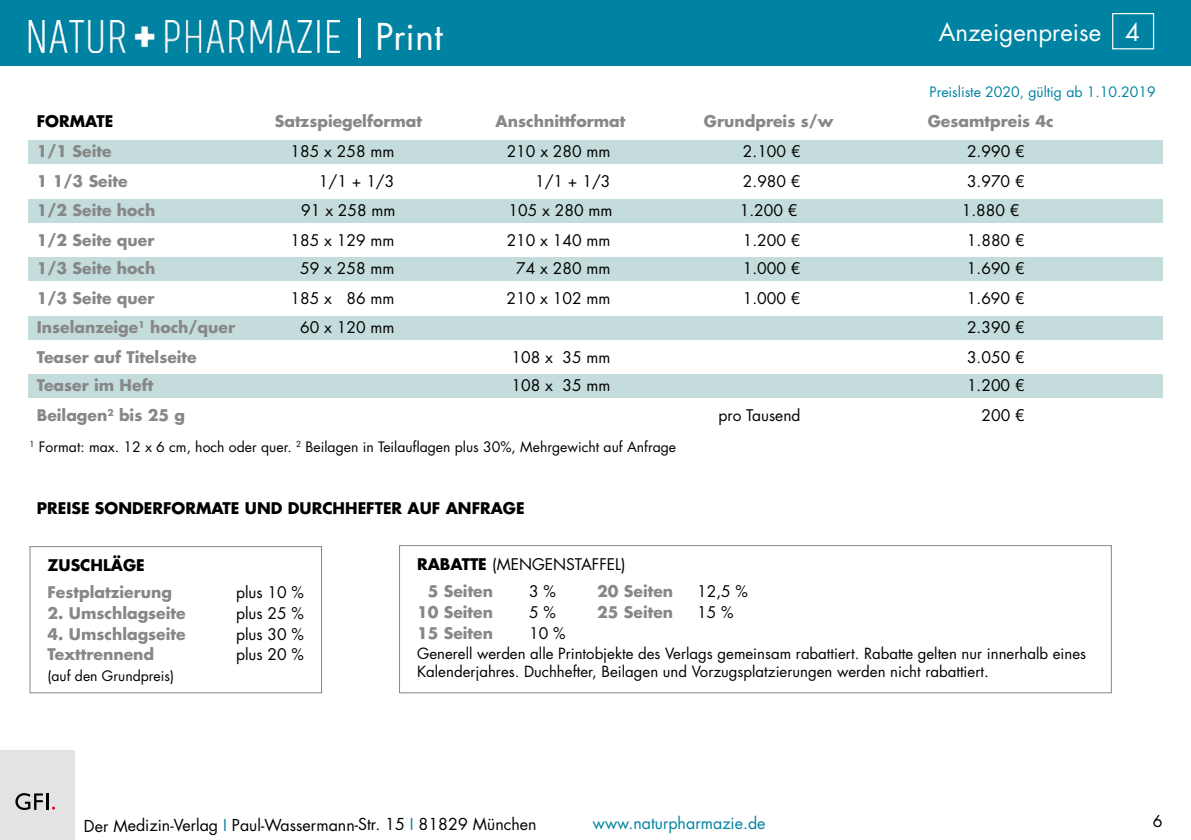
<style>
.page{position:relative;width:1191px;height:840px;background:#fff}
.page>*{position:absolute;margin:0;border:0;box-sizing:border-box;transform-origin:0 0}
.t1{font:36px "Futura Std";color:#fff}
.t2{font:24px "Futura Std";color:#fff}
.t3{font:16px "Futura Std";letter-spacing:-.005em;color:#000}
.t4{font:16px "Futura Std";letter-spacing:-.005em;color:#0083a3}
.t5{font:15.6px/26.6px "Futura Std";color:#000}
.t6{font:700 15.6px "Futura Std";color:#878787}
.t7{font:700 15.6px "Futura Std";color:#000}
.t8{font:15px/18px "Futura Std";color:#000}
.t9{font:14px "Futura Std";color:#000}
.t10{font:14px "Futura Std";color:#0083a3}
.s1{font-weight:700}
.s2{font-weight:700;color:#878787}
.s3{font-size:15.6px}
.s4{color:#0083a3}
</style>
<div class="page">
<div style="left:0;top:0;width:1191px;height:66px;background:#0083a3"></div>
<div style="left:1112px;top:13px;width:42px;height:36px;border:1px solid #fff"></div>
<hr style="left:358px;top:18px;width:3px;height:40px;background:#fff">
<div style="left:0;top:749px;width:75px;height:90px;background:#e3e3e3"></div>
<svg style="left:15px;top:793px;width:28px;height:16px"></svg>
<hr style="left:46px;top:792px;width:3px;height:17px;background:#000">
<img style="left:28px;top:21px;width:312px;height:31px">
<div style="left:28px;top:140px;width:1134px;height:24px;background:#c4dcdc"></div>
<div style="left:28px;top:199px;width:1134px;height:23px;background:#c4dcdc"></div>
<div style="left:28px;top:257px;width:1134px;height:24px;background:#c4dcdc"></div>
<div style="left:28px;top:316px;width:1134px;height:23px;background:#c4dcdc"></div>
<div style="left:28px;top:374px;width:1134px;height:24px;background:#c4dcdc"></div>
<div style="left:29px;top:546px;width:293px;height:147px;border:1px solid #878787"></div>
<div style="left:399px;top:545px;width:712px;height:148px;border:1px solid #878787"></div>
<h1 class="t1" style="left:375px;top:13px;width:69px">Print</h1>
<h2 class="t2" style="left:938px;top:16px;width:203px">Anzeigenpreise 4</h2>
<p class="t10" style="left:929px;top:83px;width:228px">Preisliste 2020, gültig ab 1.10.2019</p>
<p class="t7" style="left:37px;top:111px;width:78px">FORMATE</p>
<p class="t6" style="left:275px;top:111px;width:149px">Satzspiegelformat</p>
<p class="t6" style="left:495px;top:111px;width:131px">Anschnittformat</p>
<p class="t6" style="left:704px;top:111px;width:131px">Grundpreis s/w</p>
<p class="t6" style="left:927px;top:111px;width:127px">Gesamtpreis 4c</p>
<p class="t6" style="left:37px;top:141px;width:76px">1/1 Seite</p>
<p class="t5" style="left:291px;top:138px;width:105px">185 x 258 mm</p>
<p class="t5" style="left:507px;top:138px;width:105px">210 x 280 mm</p>
<p class="t5" style="left:743px;top:138px;width:59px">2.100 €</p>
<p class="t5" style="left:967px;top:138px;width:59px">2.990 €</p>
<p class="t6" style="left:37px;top:171px;width:92px">1 1/3 Seite</p>
<p class="t5" style="left:319px;top:168px;width:77px">1/1 + 1/3</p>
<p class="t5" style="left:535px;top:168px;width:77px">1/1 + 1/3</p>
<p class="t5" style="left:743px;top:168px;width:59px">2.980 €</p>
<p class="t5" style="left:967px;top:168px;width:59px">3.970 €</p>
<p class="t6" style="left:37px;top:199px;width:120px">1/2 Seite hoch</p>
<p class="t5" style="left:301px;top:197px;width:96px">91 x 258 mm</p>
<p class="t5" style="left:508px;top:197px;width:105px">105 x 280 mm</p>
<p class="t5" style="left:739px;top:197px;width:59px">1.200 €</p>
<p class="t5" style="left:961px;top:197px;width:59px">1.880 €</p>
<p class="t6" style="left:37px;top:229px;width:119px">1/2 Seite quer</p>
<p class="t5" style="left:290px;top:227px;width:105px">185 x 129 mm</p>
<p class="t5" style="left:506px;top:227px;width:105px">210 x 140 mm</p>
<p class="t5" style="left:743px;top:227px;width:59px">1.200 €</p>
<p class="t5" style="left:967px;top:227px;width:59px">1.880 €</p>
<p class="t6" style="left:37px;top:258px;width:120px">1/3 Seite hoch</p>
<p class="t5" style="left:300px;top:255px;width:96px">59 x 258 mm</p>
<p class="t5" style="left:516px;top:255px;width:96px">74 x 280 mm</p>
<p class="t5" style="left:743px;top:255px;width:59px">1.000 €</p>
<p class="t5" style="left:967px;top:255px;width:59px">1.690 €</p>
<p class="t6" style="left:37px;top:288px;width:119px">1/3 Seite quer</p>
<p class="t5" style="left:290px;top:285px;width:105px">185 x 86 mm</p>
<p class="t5" style="left:506px;top:285px;width:105px">210 x 102 mm</p>
<p class="t5" style="left:743px;top:285px;width:59px">1.000 €</p>
<p class="t5" style="left:967px;top:285px;width:59px">1.690 €</p>
<p class="t6" style="left:37px;top:316px;width:200px">Inselanzeige<sup>1</sup> hoch/quer</p>
<p class="t5" style="left:300px;top:314px;width:96px">60 x 120 mm</p>
<p class="t5" style="left:967px;top:314px;width:59px">2.390 €</p>
<p class="t6" style="left:37px;top:346px;width:161px">Teaser auf Titelseite</p>
<p class="t5" style="left:511px;top:344px;width:100px">108 x 35 mm</p>
<p class="t5" style="left:967px;top:344px;width:59px">3.050 €</p>
<p class="t6" style="left:37px;top:375px;width:118px">Teaser im Heft</p>
<p class="t5" style="left:511px;top:372px;width:100px">108 x 35 mm</p>
<p class="t5" style="left:967px;top:372px;width:59px">1.200 €</p>
<p class="t6" style="left:37px;top:405px;width:150px">Beilagen<sup>2</sup> bis 25 g</p>
<p class="t5" style="left:718px;top:402px;width:84px">pro Tausend</p>
<p class="t5" style="left:981px;top:402px;width:45px">200 €</p>
<p class="t9" style="left:29px;top:437px;width:648px"><sup>1</sup> Format: max. 12 x 6 cm, hoch oder quer. <sup>2</sup> Beilagen in Teilauflagen plus 30%, Mehrgewicht auf Anfrage</p>
<p class="t7" style="left:37px;top:497px;width:489px">PREISE SONDERFORMATE UND DURCHHEFTER AUF ANFRAGE</p>
<p class="t7" style="left:47px;top:554px;width:99px">ZUSCHLÄGE</p>
<p class="t6" style="left:47px;top:581px;width:126px">Festplatzierung</p>
<p class="t5" style="left:236px;top:578px;width:70px">plus 10 %</p>
<p class="t6" style="left:47px;top:602px;width:140px">2. Umschlagseite</p>
<p class="t5" style="left:236px;top:599px;width:70px">plus 25 %</p>
<p class="t6" style="left:47px;top:623px;width:140px">4. Umschlagseite</p>
<p class="t5" style="left:236px;top:620px;width:70px">plus 30 %</p>
<p class="t6" style="left:47px;top:644px;width:108px">Texttrennend</p>
<p class="t5" style="left:236px;top:641px;width:70px">plus 20 %</p>
<p class="t9" style="left:47px;top:666px;width:128px">(auf den Grundpreis)</p>
<p class="t5" style="left:428px;top:551px;width:199px;text-indent:-11px"><span class="s1">RABATTE</span> (MENGENSTAFFEL)<br><span class="s2">5 Seiten</span></p>
<p class="t5" style="left:529px;top:577px;width:28px">3 %</p>
<p class="t6" style="left:597px;top:580px;width:78px">20 Seiten</p>
<p class="t5" style="left:697px;top:577px;width:52px">12,5 %</p>
<p class="t6" style="left:417px;top:601px;width:78px">10 Seiten</p>
<p class="t5" style="left:529px;top:598px;width:28px">5 %</p>
<p class="t6" style="left:597px;top:601px;width:78px">25 Seiten</p>
<p class="t5" style="left:697px;top:598px;width:38px">15 %</p>
<p class="t6" style="left:417px;top:622px;width:78px">15 Seiten</p>
<p class="t5" style="left:529px;top:619px;width:38px">10 %</p>
<p class="t8" style="left:417px;top:644px;width:670px">Generell werden alle Printobjekte des Verlags gemeinsam rabattiert. Rabatte gelten nur innerhalb eines<br>Kalenderjahres. Duchhefter, Beilagen und Vorzugsplatzierungen werden nicht rabattiert<span class="s3">.</span></p>
<p class="t3" style="left:84px;top:814px;width:454px">Der Medizin-Verlag <span class="s4">I</span> Paul-Wassermann-Str. 15 <span class="s4">I</span> 81829 München</p>
<p class="t4" style="left:593px;top:812px;width:174px">www.naturpharmazie.de</p>
<p class="t3" style="left:1152px;top:810px;width:11px">6</p>
</div>
